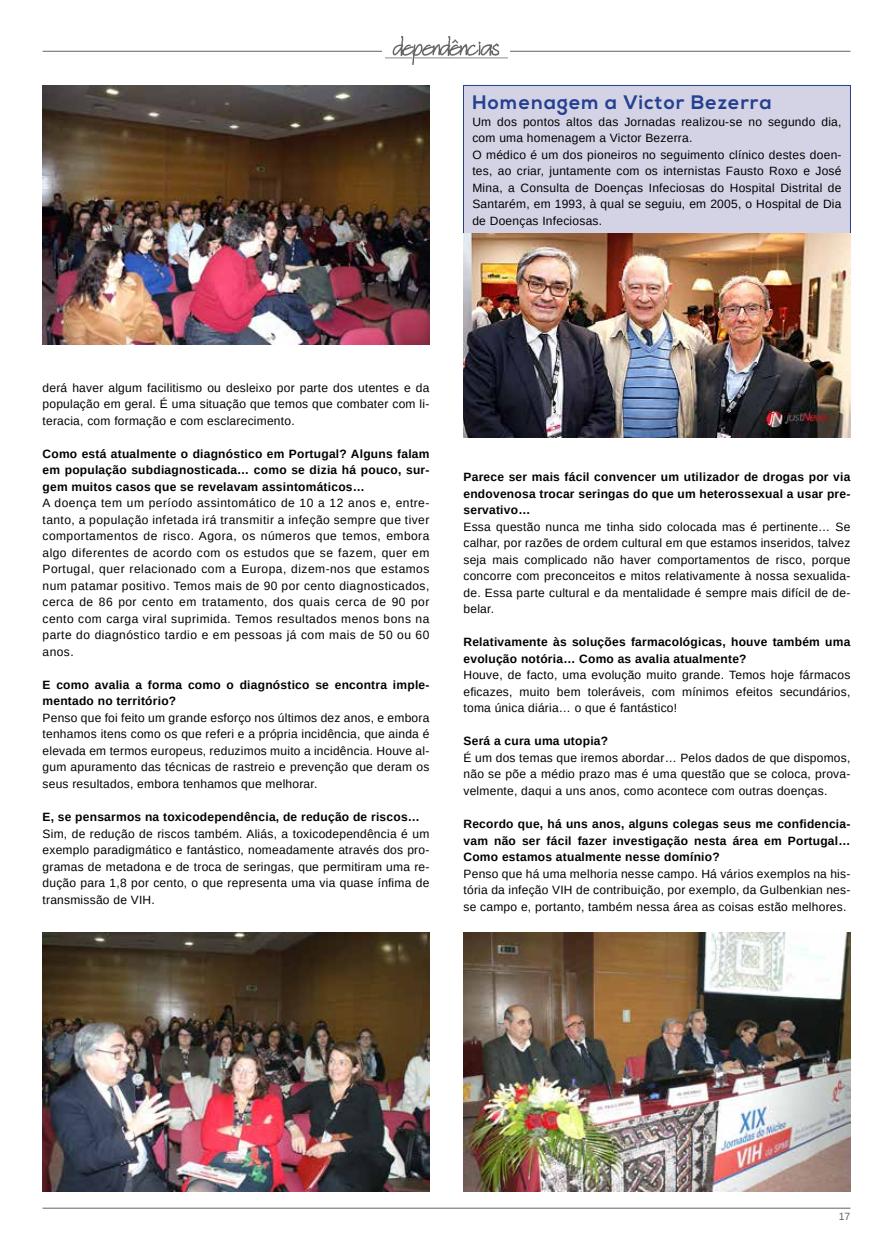
<style>
.page{position:relative;width:893px;height:1251px;background:#fff}
.page>*{position:absolute;margin:0;border:0;box-sizing:border-box;transform-origin:0 0}
.t1{font:700 19.5px "Nexa";letter-spacing:.06em;color:#25408f}
.t2{font:12px/16.5px "Liberation Sans";letter-spacing:.02em;color:#000;text-align:justify}
.t3{font:700 12px/16.5px "Liberation Sans";letter-spacing:.02em;color:#000;text-align:justify}
.t4{font:10.5px "Liberation Sans";color:#636466}
</style>
<div class="page">
<hr style="left:43px;top:51px;width:400px;height:1px;background:#636466">
<hr style="left:43px;top:1207px;width:807px;height:1px;background:#636466">
<hr style="left:483px;top:51px;width:367px;height:1px;background:#636466">
<div style="left:383px;top:27px;width:127px;height:36px;background:#fff"></div>
<img style="left:385px;top:36px;width:123px;height:28px">
<div style="left:463px;top:85px;width:387px;height:352px;background:#d4d3e6"></div>
<img style="left:43px;top:85px;width:386px;height:259px">
<img style="left:463px;top:234px;width:387px;height:203px">
<img style="left:43px;top:932px;width:386px;height:259px">
<img style="left:463px;top:932px;width:387px;height:259px">
<h1 class="t1" style="left:472px;top:91px;width:301px">Homenagem a Victor Bezerra</h1>
<p class="t2" style="left:472px;top:113px;width:371px;text-align:left">Um dos pontos altos das Jornadas realizou-se no segundo dia, com uma homenagem a Victor Bezerra.<br>O médico é um dos pioneiros no seguimento clínico destes doen&shy;tes, ao criar, juntamente com os internistas Fausto Roxo e José Mina, a Consulta de Doenças Infeciosas do Hospital Distrital de Santarém, em 1993, à qual se seguiu, em 2005, o Hospital de Dia de Doenças Infeciosas.</p>
<p class="t2" style="left:43px;top:379px;width:388px">derá haver algum facilitismo ou desleixo por parte dos utentes e da população em geral. É uma situação que temos que combater com li&shy;teracia, com formação e com esclarecimento.</p>
<p class="t3" style="left:43px;top:445px;width:388px">Como está atualmente o diagnóstico em Portugal? Alguns falam em população subdiagnosticada… como se dizia há pouco, sur&shy;gem muitos casos que se revelavam assintomáticos…</p>
<p class="t2" style="left:43px;top:495px;width:388px">A doença tem um período assintomático de 10 a 12 anos e, entre&shy;tanto, a população infetada irá transmitir a infeção sempre que tiver comportamentos de risco. Agora, os números que temos, embora algo diferentes de acordo com os estudos que se fazem, quer em Portugal, quer relacionado com a Europa, dizem-nos que estamos num patamar positivo. Temos mais de 90 por cento diagnosticados, cerca de 86 por cento em tratamento, dos quais cerca de 90 por cento com carga viral suprimida. Temos resultados menos bons na parte do diagnóstico tardio e em pessoas já com mais de 50 ou 60 anos.</p>
<p class="t3" style="left:43px;top:676px;width:388px">E como avalia a forma como o diagnóstico se encontra imple&shy;mentado no território?</p>
<p class="t2" style="left:43px;top:709px;width:388px">Penso que foi feito um grande esforço nos últimos dez anos, e embora tenhamos itens como os que referi e a própria incidência, que ainda é elevada em termos europeus, reduzimos muito a incidência. Houve al&shy;gum apuramento das técnicas de rastreio e prevenção que deram os seus resultados, embora tenhamos que melhorar.</p>
<p class="t3" style="left:43px;top:808px;width:379px">E, se pensarmos na toxicodependência, de redução de riscos…</p>
<p class="t2" style="left:43px;top:825px;width:388px">Sim, de redução de riscos também. Aliás, a toxicodependência é um exemplo paradigmático e fantástico, nomeadamente através dos pro&shy;gramas de metadona e de troca de seringas, que permitiram uma re&shy;dução para 1,8 por cento, o que representa uma via quase ínfima de transmissão de VIH.</p>
<p class="t3" style="left:463px;top:469px;width:388px">Parece ser mais fácil convencer um utilizador de drogas por via endovenosa trocar seringas do que um heterossexual a usar pre&shy;servativo…</p>
<p class="t2" style="left:463px;top:518px;width:388px">Essa questão nunca me tinha sido colocada mas é pertinente… Se calhar, por razões de ordem cultural em que estamos inseridos, talvez seja mais complicado não haver comportamentos de risco, porque concorre com preconceitos e mitos relativamente à nossa sexualida&shy;de. Essa parte cultural e da mentalidade é sempre mais difícil de de&shy;belar.</p>
<p class="t3" style="left:463px;top:634px;width:388px">Relativamente às soluções farmacológicas, houve também uma evolução notória… Como as avalia atualmente?</p>
<p class="t2" style="left:463px;top:667px;width:388px">Houve, de facto, uma evolução muito grande. Temos hoje fármacos eficazes, muito bem toleráveis, com mínimos efeitos secundários, toma única diária… o que é fantástico!</p>
<p class="t3" style="left:463px;top:733px;width:146px">Será a cura uma utopia?</p>
<p class="t2" style="left:463px;top:749px;width:388px">É um dos temas que iremos abordar… Pelos dados de que dispomos, não se põe a médio prazo mas é uma questão que se coloca, prova&shy;velmente, daqui a uns anos, como acontece com outras doenças.</p>
<p class="t3" style="left:463px;top:815px;width:388px">Recordo que, há uns anos, alguns colegas seus me confidencia&shy;vam não ser fácil fazer investigação nesta área em Portugal… Como estamos atualmente nesse domínio?</p>
<p class="t2" style="left:463px;top:865px;width:388px">Penso que há uma melhoria nesse campo. Há vários exemplos na his&shy;tória da infeção VIH de contribuição, por exemplo, da Gulbenkian nes&shy;se campo e, portanto, também nessa área as coisas estão melhores.</p>
<p class="t4" style="left:839px;top:1209px;width:13px">17</p>
</div>
